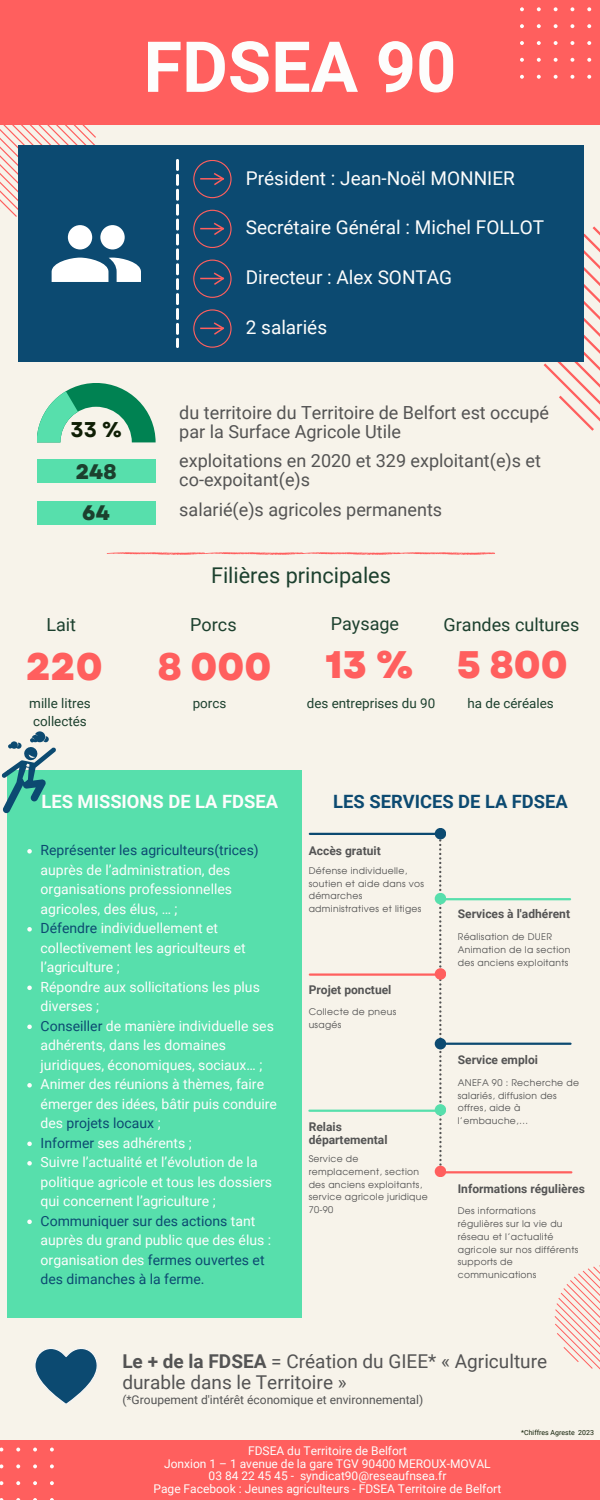
<style>
.page{position:relative;width:600px;height:1500px;background:#f7f3ea}
.page>*{position:absolute;margin:0;border:0;box-sizing:border-box;transform-origin:0 0}
.t1{font:700 70.4px "Roboto";color:#fdfdfc}
.t2{font:800 38.4px "Garet";color:#ff5f5e}
.t3{font:21.7px "Roboto";color:#1c402e}
.t4{font:700 21.4px "Garet";color:#0f1e05}
.t5{font:800 21px "Garet";color:#1c402e}
.t6{font:19px "Roboto";color:#fdfdfc}
.t7{font:19px/20.2px "Roboto";color:#545454}
.t8{font:700 18.4px "Roboto";color:#fdfdfc}
.t9{font:700 18.4px "Roboto";color:#0c4a71}
.t10{font:18px/18.8px "Roboto";color:#545454}
.t11{font:18px "Roboto";color:#1c402e}
.t12{font:14px/19.5px "Roboto";color:#fdfdfc}
.t13{font:14px/19.5px "Roboto";color:#0c4a71}
.t14{font:13.4px/18.8px "Roboto";color:#1c402e}
.t15{font:12px "Roboto";color:#fdfdfc}
.t16{font:700 12px/12.8px "Roboto";color:#545454}
.t17{font:12px "Roboto";color:#545454}
.t18{font:9.2px/12.8px "Evolventa";letter-spacing:.035em;color:#545454}
.t19{font:7px "Roboto";color:#0f1e05}
.s1{color:#0c4a71}
.s2{color:#fdfdfc}
.s3{font-weight:700}
</style>
<div class="page">
<div style="left:0;top:0;width:600px;height:125px;background:#ff5f5e"></div>
<div style="left:0;top:1440px;width:600px;height:60px;background:#ff5f5e"></div>
<svg style="left:538px;top:226px;width:62px;height:205px"></svg>
<svg style="left:0;top:1448px;width:3px;height:4px"></svg>
<svg style="left:16px;top:1448px;width:4px;height:4px"></svg>
<svg style="left:33px;top:1448px;width:4px;height:4px"></svg>
<svg style="left:50px;top:1448px;width:4px;height:4px"></svg>
<svg style="left:0;top:1464px;width:3px;height:4px"></svg>
<svg style="left:16px;top:1464px;width:4px;height:4px"></svg>
<svg style="left:33px;top:1464px;width:4px;height:4px"></svg>
<svg style="left:50px;top:1464px;width:4px;height:4px"></svg>
<svg style="left:0;top:1481px;width:3px;height:4px"></svg>
<svg style="left:16px;top:1481px;width:4px;height:4px"></svg>
<svg style="left:33px;top:1481px;width:4px;height:4px"></svg>
<svg style="left:50px;top:1481px;width:4px;height:4px"></svg>
<svg style="left:520px;top:7px;width:4px;height:4px"></svg>
<svg style="left:537px;top:7px;width:4px;height:4px"></svg>
<svg style="left:554px;top:7px;width:4px;height:4px"></svg>
<svg style="left:570px;top:7px;width:4px;height:4px"></svg>
<svg style="left:587px;top:7px;width:4px;height:4px"></svg>
<svg style="left:520px;top:24px;width:4px;height:4px"></svg>
<svg style="left:537px;top:24px;width:4px;height:4px"></svg>
<svg style="left:554px;top:24px;width:4px;height:4px"></svg>
<svg style="left:570px;top:24px;width:4px;height:4px"></svg>
<svg style="left:587px;top:24px;width:4px;height:4px"></svg>
<svg style="left:520px;top:41px;width:4px;height:4px"></svg>
<svg style="left:537px;top:41px;width:4px;height:4px"></svg>
<svg style="left:554px;top:41px;width:4px;height:4px"></svg>
<svg style="left:570px;top:41px;width:4px;height:4px"></svg>
<svg style="left:587px;top:41px;width:4px;height:4px"></svg>
<svg style="left:520px;top:58px;width:4px;height:4px"></svg>
<svg style="left:537px;top:58px;width:4px;height:4px"></svg>
<svg style="left:554px;top:58px;width:4px;height:4px"></svg>
<svg style="left:570px;top:58px;width:4px;height:4px"></svg>
<svg style="left:587px;top:58px;width:4px;height:4px"></svg>
<svg style="left:520px;top:75px;width:4px;height:4px"></svg>
<svg style="left:537px;top:75px;width:4px;height:4px"></svg>
<svg style="left:554px;top:75px;width:4px;height:4px"></svg>
<svg style="left:570px;top:75px;width:4px;height:4px"></svg>
<svg style="left:587px;top:75px;width:4px;height:4px"></svg>
<div style="left:7px;top:771px;width:294px;height:547px;background:#57dfac"></div>
<svg style="left:2px;top:731px;width:54px;height:82px"></svg>
<svg style="left:27px;top:849px;width:5px;height:5px"></svg>
<svg style="left:27px;top:927px;width:5px;height:5px"></svg>
<svg style="left:27px;top:986px;width:5px;height:4px"></svg>
<svg style="left:27px;top:1025px;width:5px;height:4px"></svg>
<svg style="left:27px;top:1083px;width:5px;height:5px"></svg>
<svg style="left:27px;top:1142px;width:5px;height:4px"></svg>
<svg style="left:27px;top:1161px;width:5px;height:5px"></svg>
<svg style="left:27px;top:1220px;width:5px;height:4px"></svg>
<div style="left:18px;top:145px;width:565px;height:216px;background:#0c4a71"></div>
<svg style="left:176px;top:159px;width:3px;height:189px"></svg>
<svg style="left:0;top:125px;width:141px;height:157px"></svg>
<svg style="left:193px;top:160px;width:39px;height:38px"></svg>
<svg style="left:193px;top:210px;width:39px;height:38px"></svg>
<svg style="left:193px;top:260px;width:39px;height:38px"></svg>
<svg style="left:193px;top:309px;width:39px;height:39px"></svg>
<svg style="left:106px;top:552px;width:389px;height:3px"></svg>
<svg style="left:37px;top:383px;width:119px;height:59px"></svg>
<div style="left:37px;top:459px;width:119px;height:24px;background:#57dfac"></div>
<div style="left:37px;top:502px;width:119px;height:23px;background:#57dfac"></div>
<svg style="left:555px;top:1265px;width:45px;height:105px"></svg>
<svg style="left:439px;top:839px;width:3px;height:327px"></svg>
<hr style="left:440px;top:898px;width:130px;height:2px;background:#57dfac">
<hr style="left:441px;top:1043px;width:130px;height:2px;background:#0c4a71">
<hr style="left:442px;top:1171px;width:129px;height:2px;background:#ff5f5e">
<hr style="left:310px;top:973px;width:130px;height:3px;background:#ff5f5e">
<hr style="left:309px;top:1110px;width:130px;height:2px;background:#57dfac">
<hr style="left:310px;top:833px;width:130px;height:2px;background:#0c4a71">
<div style="left:435px;top:828px;width:11px;height:11px;background:#0c4a71;border-radius:50%"></div>
<div style="left:435px;top:893px;width:11px;height:11px;background:#57dfac;border-radius:50%"></div>
<div style="left:435px;top:1038px;width:11px;height:11px;background:#0c4a71;border-radius:50%"></div>
<div style="left:435px;top:1166px;width:11px;height:11px;background:#ff5f5e;border-radius:50%"></div>
<div style="left:435px;top:968px;width:11px;height:12px;background:#ff5f5e;border-radius:50%"></div>
<div style="left:435px;top:1104px;width:11px;height:12px;background:#57dfac;border-radius:50%"></div>
<svg style="left:35px;top:1348px;width:62px;height:56px"></svg>
<p class="t1" style="left:144px;top:27px;width:314px">FDSEA 90</p>
<p class="t4" style="left:70px;top:414px;width:53px">33 %</p>
<p class="t5" style="left:76px;top:457px;width:42px">248</p>
<p class="t5" style="left:82px;top:497px;width:29px">64</p>
<p class="t11" style="left:46px;top:614px;width:31px">Lait</p>
<p class="t2" style="left:26px;top:639px;width:78px">220</p>
<p class="t14" style="left:29px;top:694px;width:63px">mille litres collectés</p>
<p class="t6" style="left:246px;top:167px;width:271px">Président : Jean-Noël MONNIER</p>
<p class="t6" style="left:246px;top:216px;width:300px">Secrétaire Général : Michel FOLLOT</p>
<p class="t6" style="left:246px;top:266px;width:208px">Directeur : Alex SONTAG</p>
<p class="t6" style="left:246px;top:316px;width:83px">2 salariés</p>
<p class="t10" style="left:179px;top:403px;width:371px">du territoire du Territoire de Belfort est occupé par la Surface Agricole Utile</p>
<p class="t10" style="left:179px;top:452px;width:363px">exploitations en 2020 et 329 exploitant(e)s et co-expoitant(e)s</p>
<p class="t10" style="left:179px;top:501px;width:264px">salarié(e)s agricoles permanents</p>
<p class="t3" style="left:211px;top:563px;width:181px">Filières principales</p>
<p class="t11" style="left:190px;top:614px;width:48px">Porcs</p>
<p class="t11" style="left:331px;top:614px;width:70px">Paysage</p>
<p class="t11" style="left:444px;top:614px;width:137px">Grandes cultures</p>
<p class="t2" style="left:158px;top:639px;width:115px">8 000</p>
<p class="t14" style="left:193px;top:694px;width:35px">porcs</p>
<p class="t2" style="left:326px;top:637px;width:89px">13 %</p>
<p class="t14" style="left:307px;top:694px;width:130px">des entreprises du 90</p>
<p class="t2" style="left:457px;top:637px;width:112px">5 800</p>
<p class="t14" style="left:467px;top:694px;width:88px">ha de céréales</p>
<p class="t8" style="left:42px;top:791px;width:238px">LES MISSIONS DE LA FDSEA</p>
<p class="t12" style="left:41px;top:841px;width:220px"><span class="s1">Représenter les agriculteurs(trices) </span>auprès de l’administration, des organisations professionnelles agricoles, des élus, … ;</p>
<p class="t12" style="left:41px;top:919px;width:207px"><span class="s1">Défendre</span> individuellement et collectivement les agriculteurs et l’agriculture ;</p>
<p class="t12" style="left:41px;top:977px;width:221px">Répondre aux sollicitations les plus diverses ;</p>
<p class="t12" style="left:41px;top:1016px;width:235px"><span class="s1">Conseiller</span> de manière individuelle ses adhérents, dans les domaines juridiques, économiques, sociaux… ;</p>
<p class="t12" style="left:41px;top:1075px;width:238px">Animer des réunions à thèmes, faire émerger des idées, bâtir puis conduire des <span class="s1">projets locaux</span> ;</p>
<p class="t12" style="left:41px;top:1133px;width:153px"><span class="s1">Informer</span> ses adhérents ;</p>
<p class="t12" style="left:41px;top:1153px;width:233px">Suivre l’actualité et l’évolution de la politique agricole et tous les dossiers qui concernent l’agriculture ;</p>
<p class="t13" style="left:41px;top:1211px;width:232px">Communiquer sur des actions <span class="s2">tant auprès du grand public que des élus : organisation des</span> fermes ouvertes et des dimanches à la ferme.</p>
<p class="t9" style="left:333px;top:791px;width:236px">LES SERVICES DE LA FDSEA</p>
<p class="t16" style="left:309px;top:845px;width:74px">Accès gratuit</p>
<p class="t18" style="left:309px;top:865px;width:117px">Défense individuelle, soutien et aide dans vos démarches administratives et litiges</p>
<p class="t16" style="left:309px;top:983px;width:84px">Projet ponctuel</p>
<p class="t18" style="left:309px;top:1006px;width:89px">Collecte de pneus usagés</p>
<p class="t16" style="left:309px;top:1120px;width:80px">Relais départemental</p>
<p class="t18" style="left:309px;top:1153px;width:120px">Service de remplacement, section des anciens exploitants, service agricole juridique<br>70-90</p>
<p class="t16" style="left:458px;top:908px;width:114px">Services à l'adhérent</p>
<p class="t18" style="left:458px;top:931px;width:96px">Réalisation de DUER</p>
<p class="t18" style="left:458px;top:944px;width:114px">Animation de la section des anciens exploitants</p>
<p class="t16" style="left:458px;top:1054px;width:82px">Service emploi</p>
<p class="t18" style="left:458px;top:1077px;width:123px">ANEFA 90 : Recherche de salariés, diffusion des offres, aide à l’embauche,…</p>
<p class="t16" style="left:458px;top:1182px;width:129px">Informations régulières</p>
<p class="t18" style="left:458px;top:1205px;width:122px">Des informations régulières sur la vie du réseau et l’actualité agricole sur nos différents supports de communications</p>
<p class="t7" style="left:122px;top:1352px;width:426px"><span class="s3">Le + de la FDSEA</span> = Création du GIEE* « Agriculture durable dans le Territoire »</p>
<p class="t17" style="left:122px;top:1393px;width:302px">(*Groupement d'intérêt économique et environnemental)</p>
<p class="t15" style="left:248px;top:1444px;width:160px">FDSEA du Territoire de Belfort</p>
<p class="t15" style="left:164px;top:1457px;width:328px">Jonxion 1 – 1 avenue de la gare TGV 90400 MEROUX-MOVAL</p>
<p class="t15" style="left:209px;top:1469px;width:239px">03 84 22 45 45 - syndicat90@reseaufnsea.fr</p>
<p class="t15" style="left:154px;top:1482px;width:349px">Page Facebook : Jeunes agriculteurs - FDSEA Territoire de Belfort</p>
<p class="t19" style="left:521px;top:1428px;width:74px">*Chiffres Agreste 2023</p>
</div>
